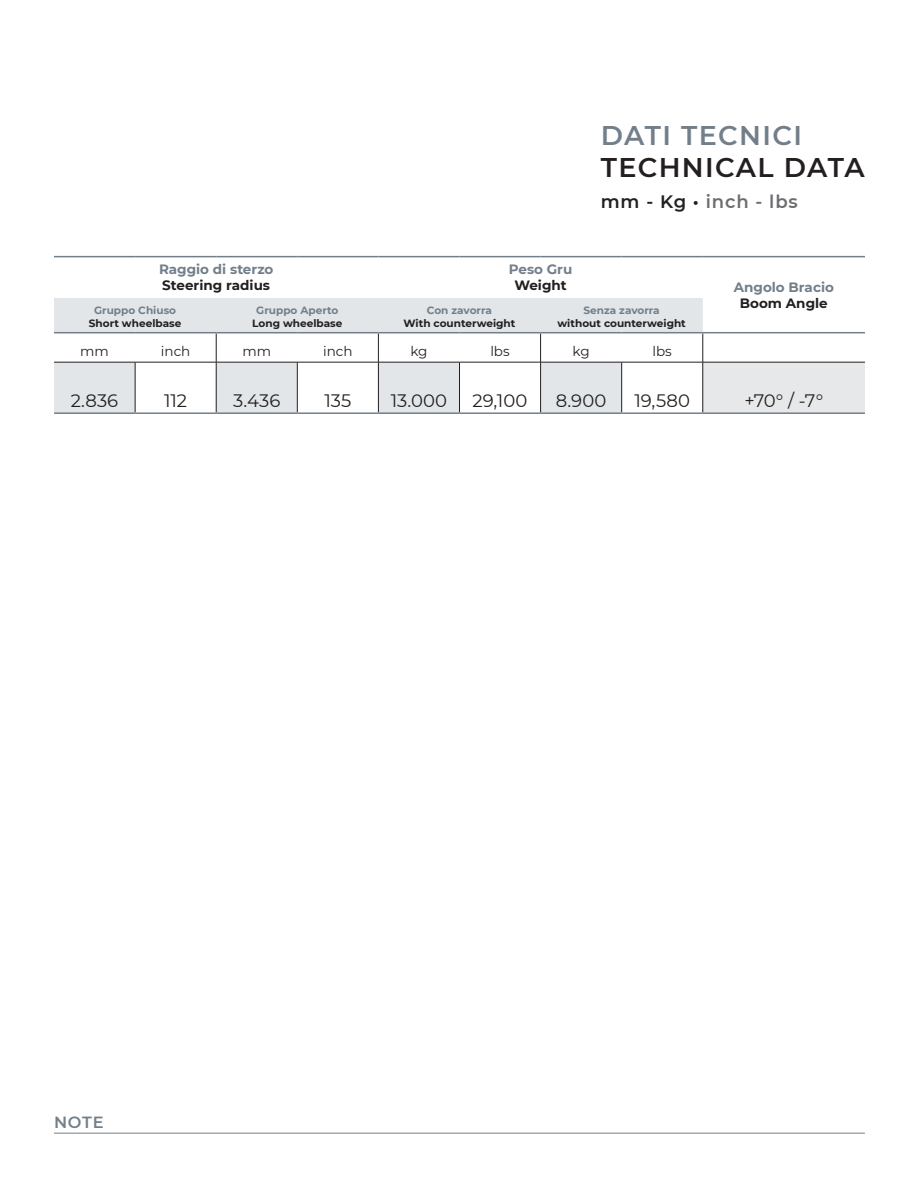
<style>
.page{position:relative;width:919px;height:1187px;background:#fff}
.page>*{position:absolute;margin:0;border:0;box-sizing:border-box;transform-origin:0 0}
.t1{font:600 27px "Montserrat";letter-spacing:.05em;color:#231f20}
.t2{font:600 27px "Montserrat";letter-spacing:.05em;color:#727f8a}
.t3{font:18px "Montserrat";letter-spacing:.005em;color:#231f20}
.t4{font:600 18px "Montserrat";letter-spacing:.05em;color:#6c6d70}
.t5{font:600 16.2px "Montserrat";color:#727f8a}
.t6{font:700 13.5px "Montserrat";color:#727f8a}
.t7{font:700 13.5px "Montserrat";color:#231f20}
.t8{font:13.5px "Montserrat";color:#231f20}
.t9{font:700 10.5px "Montserrat";color:#231f20}
.t10{font:700 10.5px "Montserrat";color:#727f8a}
.s1{color:#231f20}
</style>
<div class="page">
<hr style="left:54px;top:1132px;width:810px;height:1px;background:#727f8a">
<svg style="left:54px;top:298px;width:648px;height:114px;fill:#e2e6e9"></svg>
<div style="left:702px;top:362px;width:162px;height:51px;background:#e7e8e9"></div>
<svg style="left:216px;top:333px;width:1px;height:29px"></svg>
<svg style="left:378px;top:333px;width:1px;height:29px"></svg>
<svg style="left:540px;top:333px;width:1px;height:29px"></svg>
<svg style="left:702px;top:333px;width:1px;height:29px"></svg>
<hr style="left:54px;top:362px;width:81px;height:1px;background:#231f20">
<hr style="left:135px;top:362px;width:81px;height:1px;background:#231f20">
<hr style="left:135px;top:362px;width:1px;height:50px;background:#231f20">
<hr style="left:216px;top:362px;width:81px;height:1px;background:#231f20">
<hr style="left:216px;top:362px;width:1px;height:50px;background:#231f20">
<hr style="left:297px;top:362px;width:81px;height:1px;background:#231f20">
<hr style="left:297px;top:362px;width:1px;height:50px;background:#231f20">
<hr style="left:378px;top:362px;width:81px;height:1px;background:#231f20">
<hr style="left:378px;top:362px;width:1px;height:50px;background:#231f20">
<hr style="left:459px;top:362px;width:81px;height:1px;background:#231f20">
<hr style="left:459px;top:362px;width:1px;height:50px;background:#231f20">
<hr style="left:540px;top:362px;width:81px;height:1px;background:#231f20">
<hr style="left:540px;top:362px;width:1px;height:50px;background:#231f20">
<hr style="left:621px;top:362px;width:81px;height:1px;background:#231f20">
<hr style="left:621px;top:362px;width:1px;height:50px;background:#231f20">
<hr style="left:702px;top:362px;width:162px;height:1px;background:#231f20">
<hr style="left:702px;top:362px;width:1px;height:50px;background:#231f20">
<hr style="left:54px;top:256px;width:81px;height:1px;background:#727f8a">
<hr style="left:135px;top:256px;width:81px;height:1px;background:#727f8a">
<hr style="left:216px;top:256px;width:81px;height:1px;background:#727f8a">
<hr style="left:297px;top:256px;width:81px;height:1px;background:#727f8a">
<hr style="left:378px;top:256px;width:81px;height:1px;background:#727f8a">
<hr style="left:459px;top:256px;width:81px;height:1px;background:#727f8a">
<hr style="left:540px;top:256px;width:81px;height:1px;background:#727f8a">
<hr style="left:621px;top:256px;width:81px;height:1px;background:#727f8a">
<hr style="left:702px;top:256px;width:162px;height:1px;background:#727f8a">
<hr style="left:54px;top:332px;width:81px;height:1px;background:#727f8a">
<hr style="left:135px;top:332px;width:81px;height:1px;background:#727f8a">
<hr style="left:216px;top:332px;width:81px;height:1px;background:#727f8a">
<hr style="left:297px;top:332px;width:81px;height:1px;background:#727f8a">
<hr style="left:378px;top:332px;width:81px;height:1px;background:#727f8a">
<hr style="left:459px;top:332px;width:81px;height:1px;background:#727f8a">
<hr style="left:540px;top:332px;width:81px;height:1px;background:#727f8a">
<hr style="left:621px;top:332px;width:81px;height:1px;background:#727f8a">
<hr style="left:702px;top:332px;width:162px;height:1px;background:#727f8a">
<hr style="left:54px;top:412px;width:81px;height:2px;background:#727f8a">
<hr style="left:135px;top:412px;width:81px;height:2px;background:#727f8a">
<hr style="left:216px;top:412px;width:81px;height:2px;background:#727f8a">
<hr style="left:297px;top:412px;width:81px;height:2px;background:#727f8a">
<hr style="left:378px;top:412px;width:81px;height:2px;background:#727f8a">
<hr style="left:459px;top:412px;width:81px;height:2px;background:#727f8a">
<hr style="left:540px;top:412px;width:81px;height:2px;background:#727f8a">
<hr style="left:621px;top:412px;width:81px;height:2px;background:#727f8a">
<hr style="left:702px;top:412px;width:162px;height:2px;background:#727f8a">
<p class="t2" style="left:600px;top:117px;width:203px">DATI TECNICI</p>
<p class="t1" style="left:600px;top:148px;width:265px">TECHNICAL DATA</p>
<p class="t4" style="left:600px;top:189px;width:199px"><span class="s1">mm - Kg •</span> inch - lbs</p>
<p class="t6" style="left:159px;top:260px;width:116px">Raggio di sterzo</p>
<p class="t7" style="left:162px;top:276px;width:109px">Steering radius</p>
<p class="t10" style="left:94px;top:303px;width:83px">Gruppo Chiuso</p>
<p class="t9" style="left:89px;top:315px;width:94px">Short wheelbase</p>
<p class="t10" style="left:256px;top:303px;width:84px">Gruppo Aperto</p>
<p class="t9" style="left:252px;top:315px;width:92px">Long wheelbase</p>
<p class="t6" style="left:508px;top:260px;width:65px">Peso Gru</p>
<p class="t7" style="left:514px;top:276px;width:54px">Weight</p>
<p class="t6" style="left:733px;top:277px;width:102px">Angolo Bracio</p>
<p class="t7" style="left:739px;top:293px;width:89px">Boom Angle</p>
<p class="t10" style="left:427px;top:303px;width:67px">Con zavorra</p>
<p class="t9" style="left:403px;top:315px;width:113px">With counterweight</p>
<p class="t10" style="left:583px;top:303px;width:78px">Senza zavorra</p>
<p class="t9" style="left:557px;top:315px;width:130px">without counterweight</p>
<p class="t8" style="left:80px;top:342px;width:30px">mm</p>
<p class="t8" style="left:161px;top:342px;width:31px">inch</p>
<p class="t8" style="left:242px;top:342px;width:30px">mm</p>
<p class="t8" style="left:323px;top:342px;width:31px">inch</p>
<p class="t8" style="left:410px;top:342px;width:19px">kg</p>
<p class="t8" style="left:490px;top:342px;width:21px">lbs</p>
<p class="t8" style="left:572px;top:342px;width:19px">kg</p>
<p class="t8" style="left:652px;top:342px;width:21px">lbs</p>
<h2 class="t3" style="left:71px;top:388px;width:49px">2.836</h2>
<h2 class="t3" style="left:164px;top:388px;width:24px">112</h2>
<h2 class="t3" style="left:233px;top:388px;width:49px">3.436</h2>
<h2 class="t3" style="left:324px;top:388px;width:28px">135</h2>
<h2 class="t3" style="left:390px;top:388px;width:58px">13.000</h2>
<h2 class="t3" style="left:472px;top:388px;width:56px">29,100</h2>
<h2 class="t3" style="left:555px;top:388px;width:52px">8.900</h2>
<h2 class="t3" style="left:634px;top:388px;width:57px">19,580</h2>
<h2 class="t3" style="left:744px;top:388px;width:80px">+70° / -7°</h2>
<p class="t5" style="left:54px;top:1110px;width:51px">NOTE</p>
</div>
